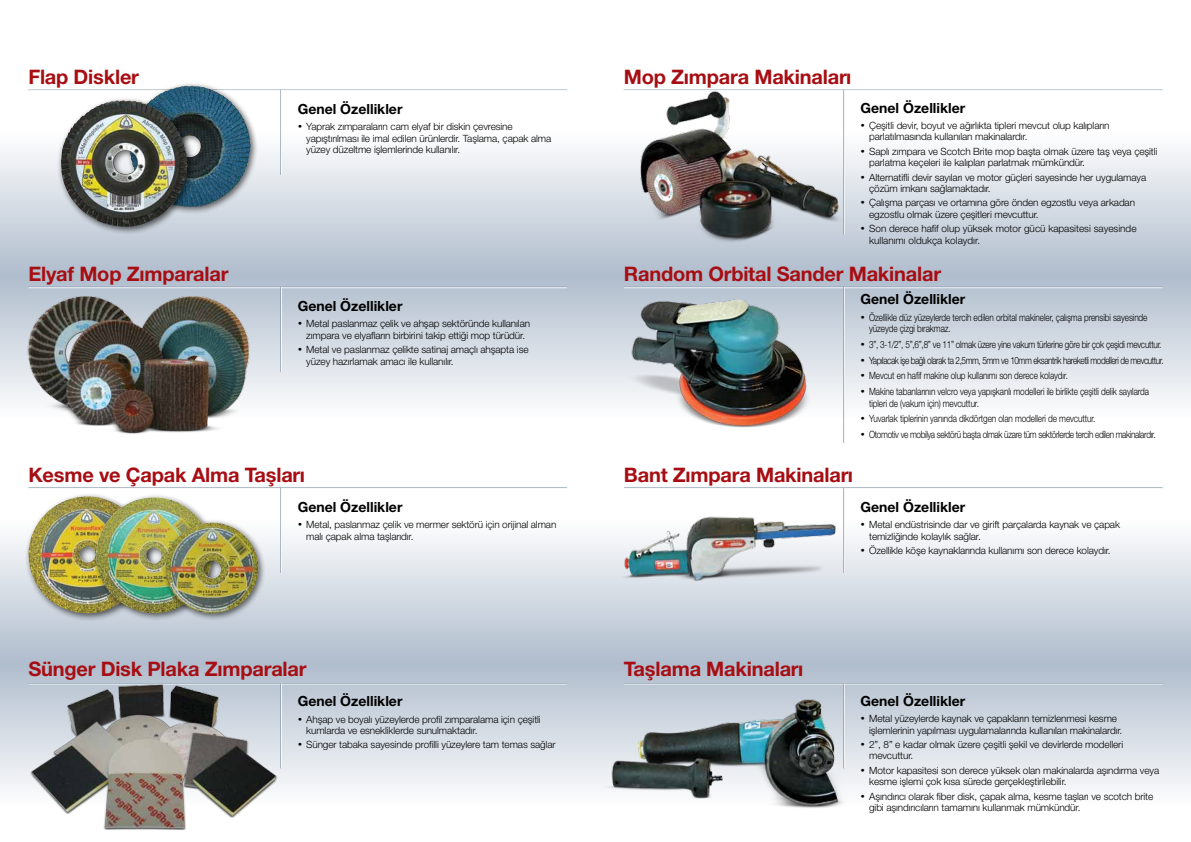
<style>
.page{position:relative;width:1191px;height:842px;background:#fff}
.page>*{position:absolute;margin:0;border:0;box-sizing:border-box;transform-origin:0 0}
.t1{font:700 20px "Helvetica Neue LT Std";letter-spacing:-.01em;color:#a70e13}
.t2{font:700 14px "Helvetica Neue LT Std";color:#000}
.t3{font:300 10px/11.5px "Helvetica Neue LT Std";letter-spacing:-.01em;color:#000}
.t4{font:300 10px/11.5px "Helvetica Neue LT Std";letter-spacing:-.01em;color:#000;scale:.82 1}
.t5{font:300 10px "Helvetica Neue LT Std";letter-spacing:-.05em;color:#000;scale:.82 1}
.t6{font:300 10px "Helvetica Neue LT Std";letter-spacing:-.04em;color:#000;scale:.82 1}
.t7{font:300 10px "Helvetica Neue LT Std";letter-spacing:-.03em;color:#000;scale:.82 1}
</style>
<div class="page">
<div style="left:0;top:132px;width:1191px;height:144px;background:linear-gradient(to bottom,#fefefe,#b1bdcd)"></div>
<div style="left:0;top:520px;width:1191px;height:143px;background:linear-gradient(to bottom,#fefefe,#b0bdcd)"></div>
<div style="left:0;top:275px;width:1191px;height:143px;background:linear-gradient(to bottom,#afbccc,#fdfdfe)"></div>
<div style="left:0;top:662px;width:1191px;height:144px;background:linear-gradient(to bottom,#afbccc,#fdfdfd)"></div>
<hr style="left:28px;top:287px;width:539px;height:1px;background:#fff">
<hr style="left:624px;top:287px;width:538px;height:1px;background:#fff">
<hr style="left:28px;top:683px;width:539px;height:1px;background:#5c758c">
<hr style="left:28px;top:684px;width:539px;height:1px;background:#fff">
<hr style="left:624px;top:683px;width:538px;height:1px;background:#5c758c">
<hr style="left:624px;top:684px;width:538px;height:1px;background:#fff">
<hr style="left:281px;top:90px;width:1px;height:85px;background:#fff">
<hr style="left:281px;top:287px;width:1px;height:85px;background:#fff">
<hr style="left:843px;top:287px;width:1px;height:156px;background:#5c758c">
<hr style="left:844px;top:287px;width:1px;height:156px;background:#fff">
<hr style="left:281px;top:488px;width:1px;height:85px;background:#fff">
<hr style="left:843px;top:488px;width:1px;height:85px;background:#5c758c">
<hr style="left:844px;top:488px;width:1px;height:85px;background:#fff">
<hr style="left:281px;top:683px;width:1px;height:85px;background:#fff">
<hr style="left:843px;top:683px;width:1px;height:85px;background:#5c758c">
<hr style="left:844px;top:683px;width:1px;height:85px;background:#fff">
<div style="left:126px;top:82px;width:133px;height:133px;background:#000;opacity:.6"></div>
<img style="left:129px;top:86px;width:110px;height:121px">
<div style="left:57px;top:97px;width:138px;height:138px;background:#000;opacity:.6"></div>
<img style="left:61px;top:100px;width:127px;height:127px">
<div style="left:24px;top:492px;width:130px;height:129px;background:#000;opacity:.6"></div>
<img style="left:27px;top:496px;width:65px;height:117px">
<div style="left:92px;top:493px;width:128px;height:128px;background:#000;opacity:.6"></div>
<img style="left:96px;top:497px;width:116px;height:116px">
<div style="left:161px;top:519px;width:105px;height:102px;background:#000;opacity:.6"></div>
<img style="left:165px;top:523px;width:93px;height:90px">
<img style="left:635px;top:89px;width:215px;height:162px">
<img style="left:624px;top:295px;width:192px;height:133px">
<img style="left:615px;top:516px;width:224px;height:71px">
<img style="left:23px;top:286px;width:234px;height:148px">
<img style="left:28px;top:679px;width:251px;height:151px">
<img style="left:595px;top:696px;width:259px;height:112px">
<h1 class="t1" style="left:28px;top:64px;width:112px">Flap Diskler</h1>
<h1 class="t1" style="left:624px;top:64px;width:229px">Mop Zımpara Makinaları</h1>
<h2 class="t2" style="left:298px;top:100px;width:106px">Genel Özellikler</h2>
<p class="t3" style="left:306px;top:121px;width:247px;text-indent:-8px">• Yaprak zımparaların cam elyaf bir diskin çevresine yapıştırılması ile imal edilen ürünlerdir. Taşlama, çapak alma yüzey düzeltme işlemlerinde kullanılır.</p>
<h2 class="t2" style="left:860px;top:99px;width:106px">Genel Özellikler</h2>
<p class="t3" style="left:869px;top:119px;width:242px;text-indent:-8px">• Çeşitli devir, boyut ve ağırlıkta tipleri mevcut olup kalıpların parlatılmasında kullanılan makinalardır.</p>
<p class="t3" style="left:869px;top:145px;width:290px;text-indent:-8px">• Saplı zımpara ve Scotch Brite mop başta olmak üzere taş veya çeşitli parlatma keçeleri ile kalıpları parlatmak mümkündür.</p>
<p class="t3" style="left:869px;top:171px;width:279px;text-indent:-8px">• Alternatifli devir sayıları ve motor güçleri sayesinde her uygulamaya çözüm imkanı sağlamaktadır.</p>
<p class="t3" style="left:869px;top:197px;width:267px;text-indent:-8px">• Çalışma parçası ve ortamına göre önden egzostlu veya arkadan egzostlu olmak üzere çeşitleri mevcuttur.</p>
<p class="t3" style="left:869px;top:223px;width:269px;text-indent:-8px">• Son derece hafif olup yüksek motor gücü kapasitesi sayesinde kullanımı oldukça kolaydır.</p>
<h1 class="t1" style="left:28px;top:261px;width:202px">Elyaf Mop Zımparalar</h1>
<h1 class="t1" style="left:624px;top:261px;width:319px">Random Orbital Sander Makinalar</h1>
<h2 class="t2" style="left:298px;top:297px;width:106px">Genel Özellikler</h2>
<p class="t3" style="left:298px;top:318px;width:234px;text-align:center">• Metal paslanmaz çelik ve ahşap sektöründe kullanılan zımpara ve elyafların birbirini takip ettiği mop türüdür.</p>
<p class="t3" style="left:306px;top:344px;width:224px;text-indent:-8px">• Metal ve paslanmaz çelikte satinaj amaçlı ahşapta ise yüzey hazırlamak amacı ile kullanılır.</p>
<h2 class="t2" style="left:860px;top:290px;width:106px">Genel Özellikler</h2>
<p class="t4" style="left:869px;top:311px;width:341px;text-indent:-9px">• Özellikle düz yüzeylerde tercih edilen orbital makineler, çalışma prensibi sayesinde yüzeyde çizgi bırakmaz.</p>
<p class="t7" style="left:860px;top:338px;width:368px">• 3”, 3-1/2”, 5”,6”,8” ve 11” olmak üzere yine vakum türlerine göre bir çok çeşidi mevcuttur.</p>
<p class="t5" style="left:860px;top:354px;width:371px">• Yapılacak işe bağlı olarak ta 2,5mm, 5mm ve 10mm eksantrik hareketli modelleri de mevcuttur.</p>
<p class="t4" style="left:860px;top:370px;width:254px">• Mevcut en hafif makine olup kullanımı son derece kolaydır.</p>
<p class="t4" style="left:869px;top:386px;width:343px;text-indent:-9px">• Makine tabanlarının velcro veya yapışkanlı modelleri ile birlikte çeşitli delik sayılarda tipleri de (vakum için) mevcuttur.</p>
<p class="t4" style="left:860px;top:413px;width:288px">• Yuvarlak tiplerinin yanında dikdörtgen olan modelleri de mevcuttur.</p>
<p class="t6" style="left:860px;top:429px;width:361px">• Otomotiv ve mobilya sektörü başta olmak üzare tüm sektörlerde tercih edilen makinalardır.</p>
<h1 class="t1" style="left:28px;top:462px;width:278px">Kesme ve Çapak Alma Taşları</h1>
<h1 class="t1" style="left:624px;top:462px;width:231px">Bant Zımpara Makinaları</h1>
<h2 class="t2" style="left:298px;top:498px;width:106px">Genel Özellikler</h2>
<p class="t3" style="left:306px;top:518px;width:252px;text-indent:-8px">• Metal, paslanmaz çelik ve mermer sektörü için orijinal alman malı çapak alma taşlarıdır.</p>
<h2 class="t2" style="left:860px;top:498px;width:106px">Genel Özellikler</h2>
<p class="t3" style="left:869px;top:518px;width:252px;text-indent:-8px">• Metal endüstrisinde dar ve girift parçalarda kaynak ve çapak temizliğinde kolaylık sağlar.</p>
<p class="t3" style="left:860px;top:544px;width:251px">• Özellikle köşe kaynaklarında kullanımı son derece kolaydır.</p>
<h1 class="t1" style="left:28px;top:657px;width:280px">Sünger Disk Plaka Zımparalar</h1>
<h1 class="t1" style="left:624px;top:657px;width:181px">Taşlama Makinaları</h1>
<h2 class="t2" style="left:298px;top:693px;width:106px">Genel Özellikler</h2>
<p class="t3" style="left:306px;top:713px;width:236px;text-indent:-8px">• Ahşap ve boyalı yüzeylerde profil zımparalama için çeşitli kumlarda ve esnekliklerde sunulmaktadır.</p>
<p class="t3" style="left:298px;top:739px;width:259px">• Sünger tabaka sayesinde profilli yüzeylere tam temas sağlar</p>
<h2 class="t2" style="left:860px;top:692px;width:106px">Genel Özellikler</h2>
<p class="t3" style="left:869px;top:712px;width:255px;text-indent:-8px">• Metal yüzeylerde kaynak ve çapakların temizlenmesi kesme işlemlerinin yapılması uygulamalarında kullanılan makinalardır.</p>
<p class="t3" style="left:869px;top:738px;width:255px;text-indent:-8px">• 2”, 8” e kadar olmak üzere çeşitli şekil ve devirlerde modelleri mevcuttur.</p>
<p class="t3" style="left:869px;top:764px;width:292px;text-indent:-8px">• Motor kapasitesi son derece yüksek olan makinalarda aşındırma veya kesme işlemi çok kısa sürede gerçekleştirilebilir.</p>
<p class="t3" style="left:869px;top:790px;width:286px;text-indent:-8px">• Aşındırıcı olarak fiber disk, çapak alma, kesme taşları ve scotch brite gibi aşındırıcıların tamamını kullanmak mümkündür.</p>
</div>
